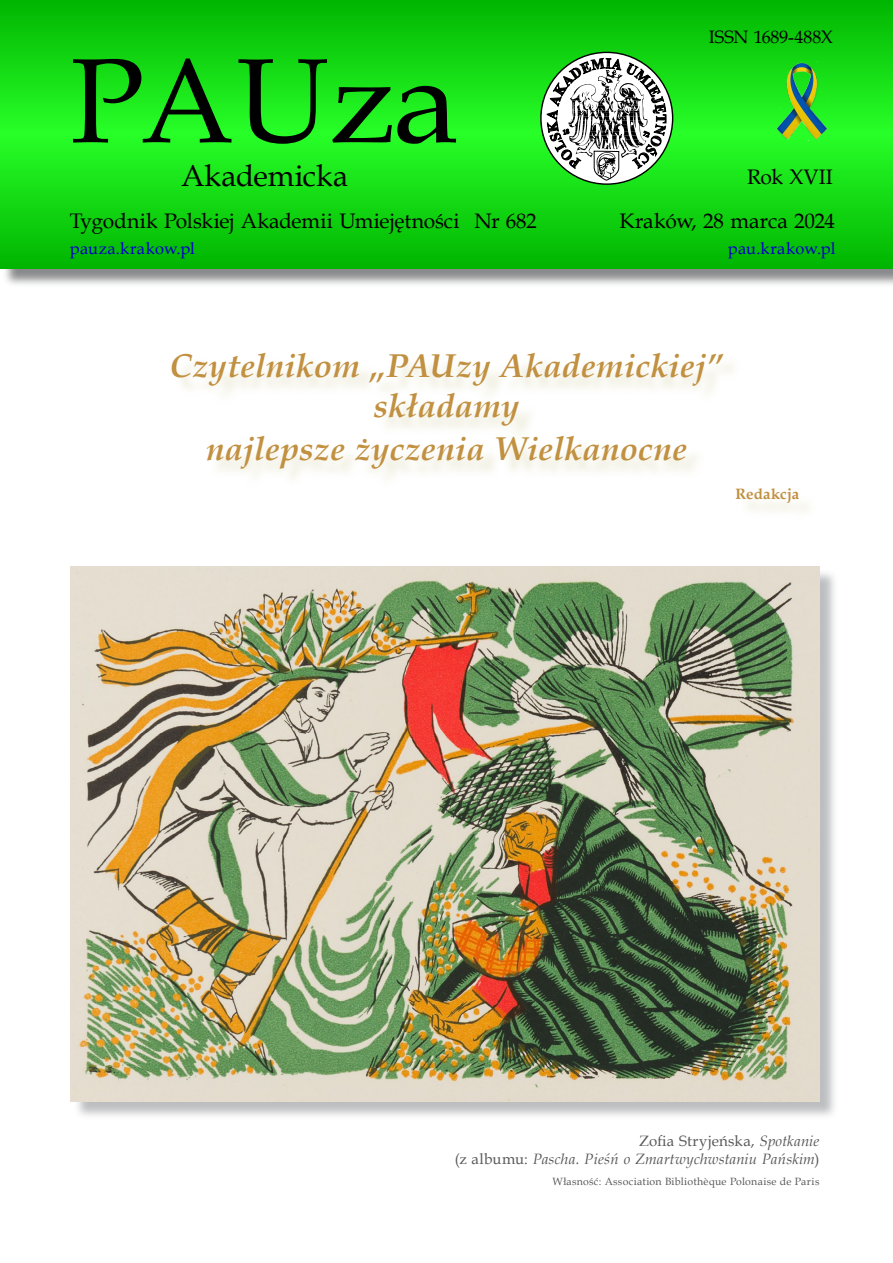
<style>
.page{position:relative;width:893px;height:1263px;background:#fff}
.page>*{position:absolute;margin:0;border:0;box-sizing:border-box;transform-origin:0 0}
.t1{font:120px "Book Antiqua";letter-spacing:-.01em;color:#000}
.t2{font:italic 700 33px/39.6px "Book Antiqua";letter-spacing:.005em;color:#c19040;text-align:center}
.t3{font:30px "Book Antiqua";color:#000}
.t4{font:21px/44px "Book Antiqua";letter-spacing:-.005em;color:#000;text-align:right}
.t5{font:18px "Book Antiqua";letter-spacing:-.005em;color:#000}
.t6{font:16.5px "Book Antiqua";letter-spacing:.015em;color:#0000c8}
.t7{font:italic 15px/18px "Book Antiqua";letter-spacing:.01em;color:#58595b;text-align:right}
.t8{font:700 15px "Book Antiqua";letter-spacing:.005em;color:#c19040}
.t9{font:10.5px "Book Antiqua";letter-spacing:.025em;color:#58595b}
.s1{font-style:normal}
</style>
<div class="page">
<div style="left:2px;top:2px;width:891px;height:285px;background:#636466;opacity:.75"></div>
<svg style="left:0;top:0;width:893px;height:269px;background:#13d713"></svg>
<svg style="left:541px;top:52px;width:132px;height:132px"></svg>
<svg style="left:547px;top:49px;width:119px;height:132px"></svg>
<img style="left:775px;top:61px;width:53px;height:79px">
<div style="left:175px;top:356px;width:642px;height:165px;background:#e4e1c5;opacity:.75"></div>
<div style="left:73px;top:569px;width:765px;height:551px;background:#a7a9ac;opacity:.75"></div>
<img style="left:71px;top:567px;width:748px;height:535px">
<h1 class="t1" style="left:70px;top:18px;width:390px">PAUza</h1>
<h3 class="t3" style="left:181px;top:155px;width:169px">Akademicka</h3>
<h3 class="t4" style="left:70px;top:199px;width:468px">Tygodnik Polskiej Akademii Umiejętności Nr 682</h3>
<p class="t5" style="left:709px;top:24px;width:126px">ISSN 1689-488X</p>
<h3 class="t4" style="left:620px;top:155px;width:217px">Rok XVII<br>Kraków, 28 marca 2024</h3>
<p class="t6" style="left:70px;top:237px;width:127px">pauza.krakow.pl</p>
<p class="t6" style="left:728px;top:237px;width:109px">pau.krakow.pl</p>
<h2 class="t2" style="left:170px;top:346px;width:555px">Czytelnikom „PAUzy Akademickiej” składamy</h2>
<h2 class="t2" style="left:206px;top:429px;width:482px">najlepsze życzenia Wielkanocne</h2>
<p class="t8" style="left:735px;top:484px;width:65px">Redakcja</p>
<p class="t7" style="left:455px;top:1132px;width:366px"><span class="s1">Zofia Stryjeńska,</span> Spotkanie<br><span class="s1">(z albumu:</span> Pascha. Pieśń o Zmartwychwstaniu Pańskim<span class="s1">)</span></p>
<p class="t9" style="left:552px;top:1174px;width:268px">Własność: Association Bibliothèque Polonaise de Paris</p>
</div>
